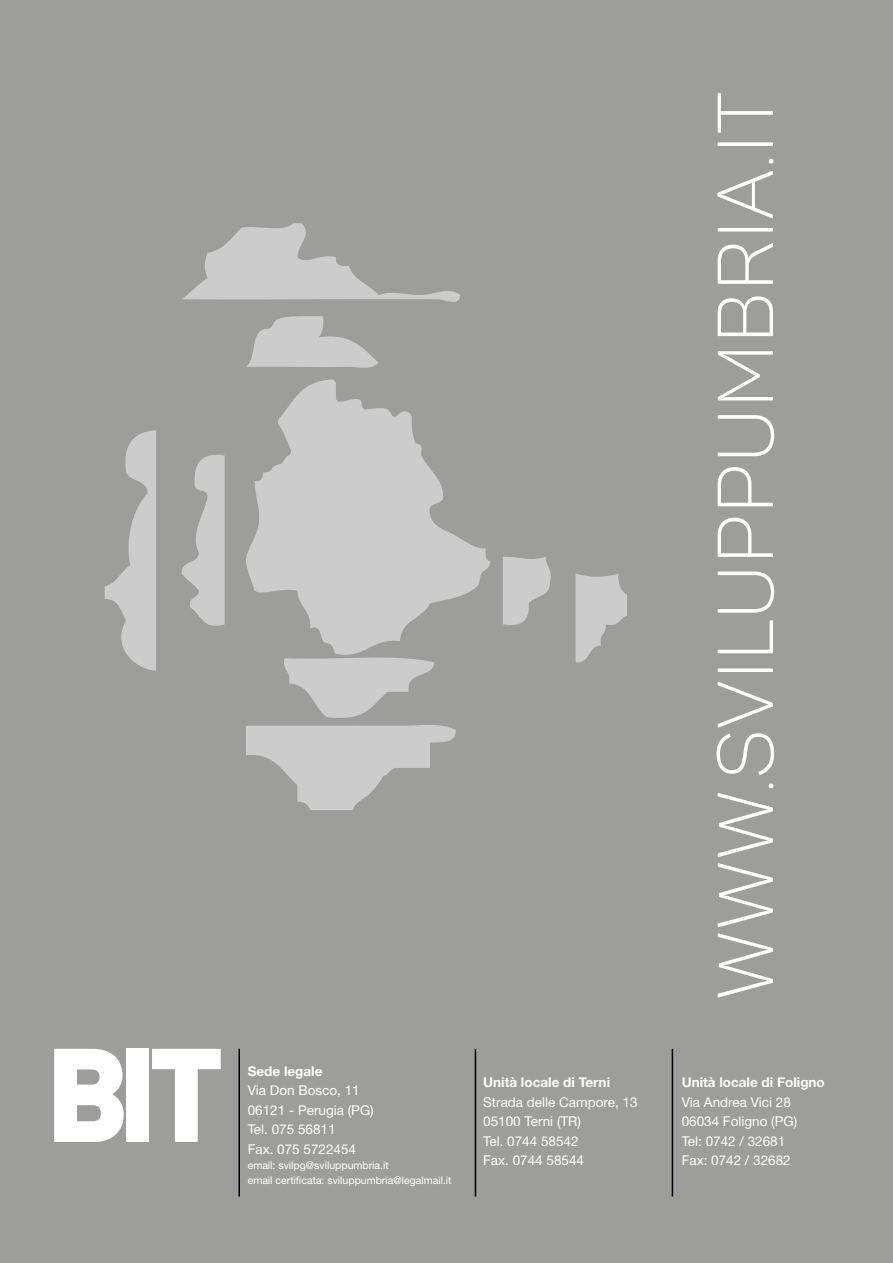
<style>
.page{position:relative;width:893px;height:1263px;background:#9d9d9c}
.page>*{position:absolute;margin:0;border:0;box-sizing:border-box;transform-origin:0 0}
.t1{font:78px "Panton Light Caps";letter-spacing:.03em;color:#fff}
.t2{font:13.5px/19.5px "Helvetica Neue LT Std";color:#fff}
.t3{font:700 13.5px "Helvetica Neue LT Std";color:#fff}
.t4{font:10.5px/15px "Helvetica Neue LT Std";color:#fff}
</style>
<div class="page">
<svg style="left:54px;top:1049px;width:70px;height:93px"></svg>
<div style="left:126px;top:1049px;width:23px;height:93px;background:#fff"></div>
<svg style="left:152px;top:1049px;width:69px;height:93px"></svg>
<svg style="left:105px;top:223px;width:522px;height:587px"></svg>
<hr style="left:238px;top:1049px;width:2px;height:147px;background:#000">
<hr style="left:475px;top:1049px;width:1px;height:147px;background:#000">
<hr style="left:672px;top:1049px;width:1px;height:147px;background:#000">
<p class="t3" style="left:248px;top:1062px;width:76px">Sede legale</p>
<p class="t2" style="left:248px;top:1080px;width:128px">Via Don Bosco, 11<br>06121 - Perugia (PG)<br>Tel. 075 56811<br>Fax. 075 5722454</p>
<p class="t4" style="left:248px;top:1157px;width:205px">email: svilpg@sviluppumbria.it<br>email certificata: sviluppumbria@legalmail.it</p>
<p class="t3" style="left:483px;top:1074px;width:128px">Unità locale di Terni</p>
<p class="t2" style="left:483px;top:1092px;width:156px">Strada delle Campore, 13<br>05100 Terni (TR)<br>Tel. 0744 58542<br>Fax. 0744 58544</p>
<h1 class="t1" style="left:698px;top:999px;width:909px;rotate:-90deg">www.sviluppumbria.it</h1>
<p class="t3" style="left:682px;top:1074px;width:145px">Unità locale di Foligno</p>
<p class="t2" style="left:682px;top:1092px;width:117px">Via Andrea Vici 28<br>06034 Foligno (PG)<br>Tel: 0742 / 32681<br>Fax: 0742 / 32682</p>
</div>
